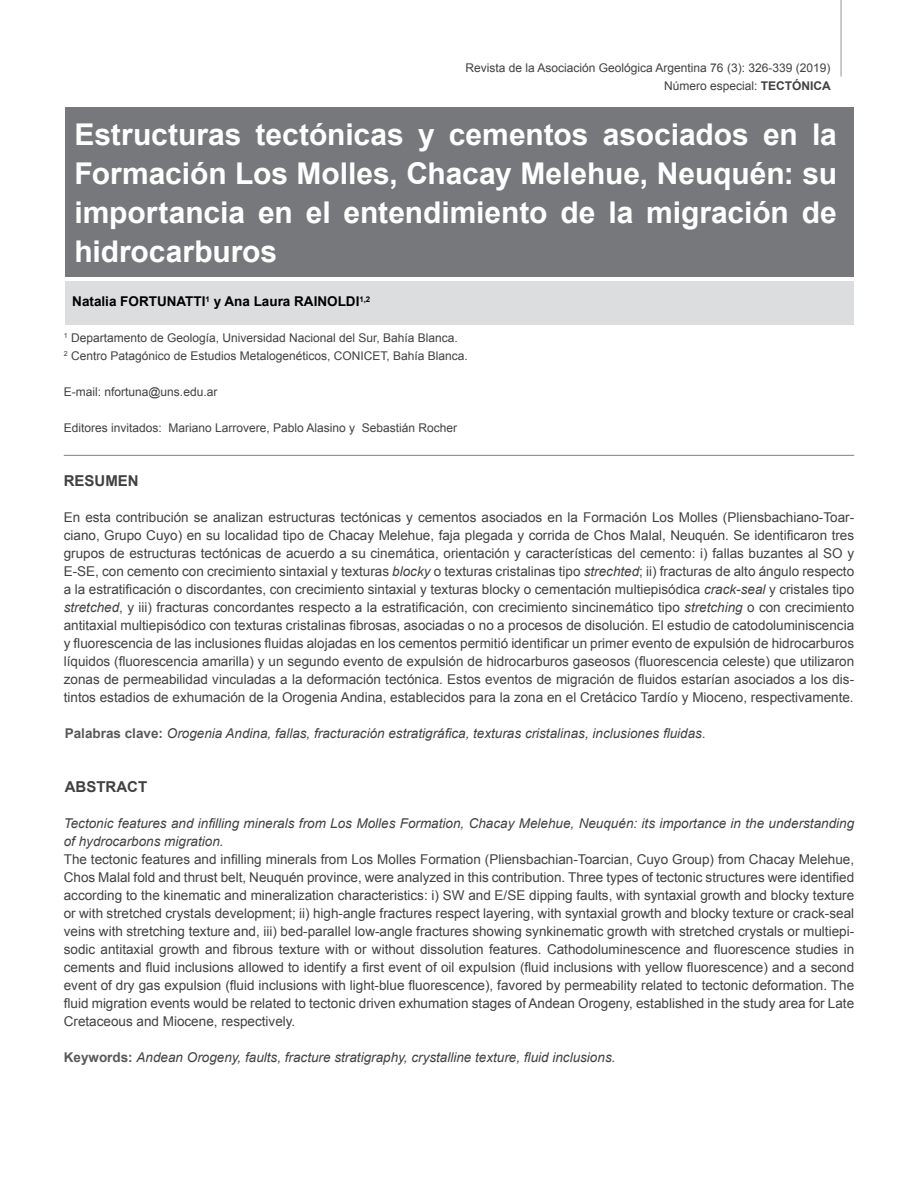
<style>
.page{position:relative;width:918px;height:1188px;background:#fff}
.page>*{position:absolute;margin:0;border:0;box-sizing:border-box;transform-origin:0 0}
.titulos_18_bold{font:700 30px/39px "Arial";letter-spacing:-.005em;color:#fff;text-align:justify}
.palabras_clave{font:700 15px "Arial";color:#414042}
.autores_cuerpo_9_reg{font:700 15px "Arial";color:#414042}
.textos_san_serif{font:13.5px/18px "Arial";color:#414042;text-align:justify}
.textos_san_serif-2{font:italic 13.5px/18px "Arial";color:#414042}
.palabras_clave-2{font:italic 13.5px "Arial";color:#414042}
.titulos_18_bold-2{font:700 13.5px "Arial";color:#000}
.autores_cuerpo_9_reg-2{font:12px "Arial";color:#414042}
.encabezamiento_8{font:12px "Arial";color:#414042}
.s1{font-weight:700}
.s2{font-style:italic}
.s3{font-weight:700;font-style:normal;color:#58595b}
</style>
<div class="page">
<hr style="left:841px;top:0;width:1px;height:77px;background:#939598">
<div style="left:65px;top:107px;width:788px;height:170px;background:#77787b"></div>
<div style="left:65px;top:281px;width:788px;height:43px;background:#dcddde"></div>
<hr style="left:64px;top:455px;width:790px;height:1px;background:#7e8083">
<p class="encabezamiento_8" style="left:466px;top:60px;width:366px">Revista de la Asociación Geológica Argentina 76 (3): 326-339 (2019)</p>
<p class="encabezamiento_8" style="left:664px;top:78px;width:168px">Número especial: <span class="s1">TECTÓNICA</span></p>
<p class="titulos_18_bold" style="left:74px;top:116px;width:764px">Estructuras tectónicas y cementos asociados en la Formación Los Molles, Chacay Melehue, Neuquén: su importancia en el entendimiento de la migración de hidrocarburos</p>
<p class="titulos_18_bold-2" style="left:72px;top:292px;width:300px">Natalia FORTUNATTI<sup>1</sup> y Ana Laura RAINOLDI<sup>1,2</sup></p>
<p class="autores_cuerpo_9_reg-2" style="left:64px;top:330px;width:396px"><sup>1</sup> Departamento de Geología, Universidad Nacional del Sur, Bahía Blanca.</p>
<p class="autores_cuerpo_9_reg-2" style="left:64px;top:348px;width:406px"><sup>2</sup> Centro Patagónico de Estudios Metalogenéticos, CONICET, Bahía Blanca.</p>
<p class="autores_cuerpo_9_reg-2" style="left:64px;top:384px;width:155px">E-mail: nfortuna@uns.edu.ar</p>
<p class="autores_cuerpo_9_reg-2" style="left:64px;top:420px;width:395px">Editores invitados: Mariano Larrovere, Pablo Alasino y Sebastián Rocher</p>
<p class="autores_cuerpo_9_reg" style="left:64px;top:471px;width:76px">RESUMEN</p>
<p class="textos_san_serif" style="left:64px;top:508px;width:792px">En esta contribución se analizan estructuras tectónicas y cementos asociados en la Formación Los Molles (Pliensbachiano-Toar&shy;ciano, Grupo Cuyo) en su localidad tipo de Chacay Melehue, faja plegada y corrida de Chos Malal, Neuquén. Se identificaron tres grupos de estructuras tectónicas de acuerdo a su cinemática, orientación y características del cemento: i) fallas buzantes al SO y E-SE, con cemento con crecimiento sintaxial y texturas <span class="s2">blocky</span> o texturas cristalinas tipo <span class="s2">strechted</span>; ii) fracturas de alto ángulo respecto a la estratificación o discordantes, con crecimiento sintaxial y texturas blocky o cementación multiepisódica <span class="s2">crack-seal</span> y cristales tipo <span class="s2">stretched</span>, y iii) fracturas concordantes respecto a la estratificación, con crecimiento sincinemático tipo <span class="s2">stretching</span> o con crecimiento antitaxial multiepisódico con texturas cristalinas fibrosas, asociadas o no a procesos de disolución. El estudio de catodoluminiscencia y fluorescencia de las inclusiones fluidas alojadas en los cementos permitió identificar un primer evento de expulsión de hidrocarburos líquidos (fluorescencia amarilla) y un segundo evento de expulsión de hidrocarburos gaseosos (fluorescencia celeste) que utilizaron zonas de permeabilidad vinculadas a la deformación tectónica. Estos eventos de migración de fluidos estarían asociados a los dis&shy;tintos estadios de exhumación de la Orogenia Andina, establecidos para la zona en el Cretácico Tardío y Mioceno, respectivamente.</p>
<p class="palabras_clave-2" style="left:65px;top:725px;width:643px"><span class="s3">Palabras clave:</span> Orogenia Andina, fallas, fracturación estratigráfica, texturas cristalinas, inclusiones fluidas.</p>
<p class="palabras_clave" style="left:65px;top:777px;width:84px">ABSTRACT</p>
<p class="textos_san_serif-2" style="left:64px;top:814px;width:792px">Tectonic features and infilling minerals from Los Molles Formation, Chacay Melehue, Neuquén: its importance in the understanding of hydrocarbons migration.</p>
<p class="textos_san_serif" style="left:64px;top:850px;width:792px">The tectonic features and infilling minerals from Los Molles Formation (Pliensbachian-Toarcian, Cuyo Group) from Chacay Melehue, Chos Malal fold and thrust belt, Neuquén province, were analyzed in this contribution. Three types of tectonic structures were identified according to the kinematic and mineralization characteristics: i) SW and E/SE dipping faults, with syntaxial growth and blocky texture or with stretched crystals development; ii) high-angle fractures respect layering, with syntaxial growth and blocky texture or crack-seal veins with stretching texture and, iii) bed-parallel low-angle fractures showing synkinematic growth with stretched crystals or multiepi&shy;sodic antitaxial growth and fibrous texture with or without dissolution features. Cathodoluminescence and fluorescence studies in cements and fluid inclusions allowed to identify a first event of oil expulsion (fluid inclusions with yellow fluorescence) and a second event of dry gas expulsion (fluid inclusions with light-blue fluorescence), favored by permeability related to tectonic deformation. The fluid migration events would be related to tectonic driven exhumation stages of Andean Orogeny, established in the study area for Late Cretaceous and Miocene, respectively.</p>
<p class="textos_san_serif-2" style="left:64px;top:1048px;width:553px"><span class="s3">Keywords:</span> Andean Orogeny, faults, fracture stratigraphy, crystalline texture, fluid inclusions.</p>
</div>
